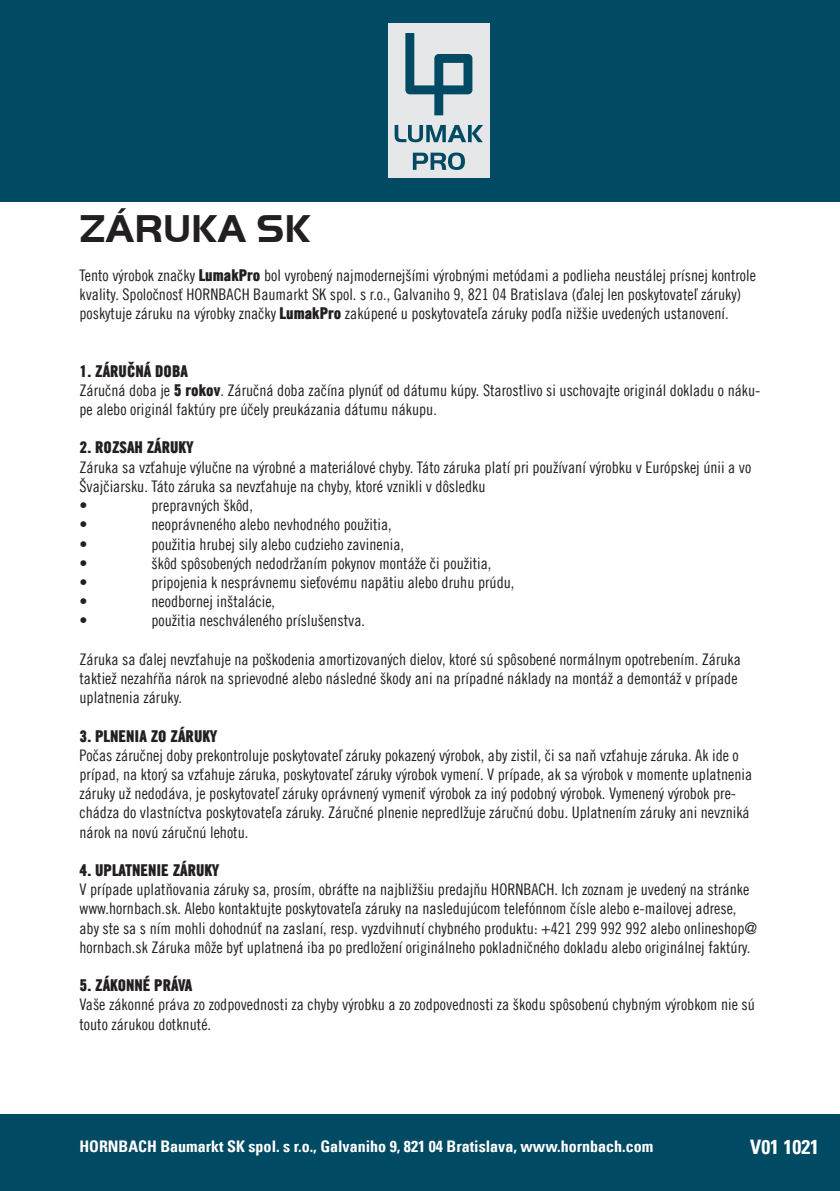
<style>
.page{position:relative;width:840px;height:1191px;background:#fff}
.page>*{position:absolute;margin:0;border:0;box-sizing:border-box;transform-origin:0 0}
.t1{font:700 40px "Handel Gothic Com";color:#231f20}
.t2{font:20px "Univers Com 67 Bold Cond";color:#fff}
.t3{font:16px/19.2px "Trade Gothic Hornbach Cn 18";color:#231f20}
.t4{font:16px "Trade Gothic Hornbach Super Bd";color:#231f20}
.t5{font:16px "Univers Com 67 Bold Cond";color:#fff}
.s1{font-family:"Trade Gothic Hornbach Super Bd"}
</style>
<div class="page">
<div style="left:0;top:1114px;width:839px;height:77px;background:#004a63"></div>
<div style="left:0;top:0;width:839px;height:201px;background:#004a63"></div>
<div style="left:388px;top:23px;width:101px;height:155px;background:#e6e7e9"></div>
<svg style="left:412px;top:152px;width:52px;height:18px"></svg>
<svg style="left:394px;top:125px;width:89px;height:17px"></svg>
<svg style="left:405px;top:33px;width:67px;height:82px"></svg>
<h1 class="t1" style="left:79px;top:206px;width:233px">ZÁRUKA SK</h1>
<p class="t3" style="left:79px;top:265px;width:677px">Tento výrobok značky <span class="s1">LumakPro</span> bol vyrobený najmodernejšími výrobnými metódami a podlieha neustálej prísnej kontrole kvality. Spoločnosť HORNBACH Baumarkt SK spol. s r.o., Galvaniho 9, 821 04 Bratislava (ďalej len poskytovateľ záruky) poskytuje záruku na výrobky značky <span class="s1">LumakPro</span> zakúpené u poskytovateľa záruky podľa nižšie uvedených ustanovení.</p>
<p class="t4" style="left:79px;top:360px;width:110px">1. ZÁRUČNÁ DOBA</p>
<p class="t3" style="left:79px;top:380px;width:682px">Záručná doba je <span class="s1">5 rokov</span>. Záručná doba začína plynúť od dátumu kúpy. Starostlivo si uschovajte originál dokladu o náku&shy;pe alebo originál faktúry pre účely preukázania dátumu nákupu.</p>
<p class="t4" style="left:79px;top:437px;width:116px">2. ROZSAH ZÁRUKY</p>
<p class="t3" style="left:79px;top:457px;width:673px">Záruka sa vzťahuje výlučne na výrobné a materiálové chyby. Táto záruka platí pri používaní výrobku v Európskej únii a vo<br>Švajčiarsku. Táto záruka sa nevzťahuje na chyby, ktoré vznikli v dôsledku<br>•</p>
<p class="t3" style="left:151px;top:496px;width:103px">prepravných škôd,</p>
<p class="t3" style="left:79px;top:515px;width:9px">•</p>
<p class="t3" style="left:151px;top:515px;width:241px">neoprávneného alebo nevhodného použitia,</p>
<p class="t3" style="left:79px;top:534px;width:9px">•</p>
<p class="t3" style="left:151px;top:534px;width:254px">použitia hrubej sily alebo cudzieho zavinenia,</p>
<p class="t3" style="left:79px;top:553px;width:9px">•</p>
<p class="t3" style="left:151px;top:553px;width:341px">škôd spôsobených nedodržaním pokynov montáže či použitia,</p>
<p class="t3" style="left:79px;top:572px;width:9px">•</p>
<p class="t3" style="left:151px;top:572px;width:364px">pripojenia k nesprávnemu sieťovému napätiu alebo druhu prúdu,</p>
<p class="t3" style="left:79px;top:592px;width:9px">•</p>
<p class="t3" style="left:151px;top:592px;width:125px">neodbornej inštalácie,</p>
<p class="t3" style="left:79px;top:611px;width:9px">•</p>
<p class="t3" style="left:151px;top:611px;width:215px">použitia neschváleného príslušenstva.</p>
<p class="t3" style="left:79px;top:649px;width:662px">Záruka sa ďalej nevzťahuje na poškodenia amortizovaných dielov, ktoré sú spôsobené normálnym opotrebením. Záruka taktiež nezahŕňa nárok na sprievodné alebo následné škody ani na prípadné náklady na montáž a demontáž v prípade uplatnenia záruky.</p>
<p class="t4" style="left:79px;top:725px;width:139px">3. PLNENIA ZO ZÁRUKY</p>
<p class="t3" style="left:79px;top:745px;width:674px">Počas záručnej doby prekontroluje poskytovateľ záruky pokazený výrobok, aby zistil, či sa naň vzťahuje záruka. Ak ide o prípad, na ktorý sa vzťahuje záruka, poskytovateľ záruky výrobok vymení. V prípade, ak sa výrobok v momente uplatnenia záruky už nedodáva, je poskytovateľ záruky oprávnený vymeniť výrobok za iný podobný výrobok. Vymenený výrobok pre&shy;chádza do vlastníctva poskytovateľa záruky. Záručné plnenie nepredlžuje záručnú dobu. Uplatnením záruky ani nevzniká nárok na novú záručnú lehotu.</p>
<p class="t4" style="left:79px;top:860px;width:141px">4. UPLATNENIE ZÁRUKY</p>
<p class="t3" style="left:79px;top:880px;width:679px">V prípade uplatňovania záruky sa, prosím, obráťte na najbližšiu predajňu HORNBACH. Ich zoznam je uvedený na stránke www.hornbach.sk. Alebo kontaktujte poskytovateľa záruky na nasledujúcom telefónnom čísle alebo e-mailovej adrese, aby ste sa s ním mohli dohodnúť na zaslaní, resp. vyzdvihnutí chybného produktu: +421 299 992 992 alebo onlineshop@ hornbach.sk Záruka môže byť uplatnená iba po predložení originálneho pokladničného dokladu alebo originálnej faktúry.</p>
<p class="t4" style="left:79px;top:975px;width:114px">5. ZÁKONNÉ PRÁVA</p>
<p class="t3" style="left:79px;top:995px;width:676px">Vaše zákonné práva zo zodpovednosti za chyby výrobku a zo zodpovednosti za škodu spôsobenú chybným výrobkom nie sú touto zárukou dotknuté.</p>
<p class="t5" style="left:79px;top:1137px;width:575px">HORNBACH Baumarkt SK spol. s r.o., Galvaniho 9, 821 04 Bratislava, www.hornbach.com</p>
<p class="t2" style="left:749px;top:1135px;width:70px">V01 1021</p>
</div>
